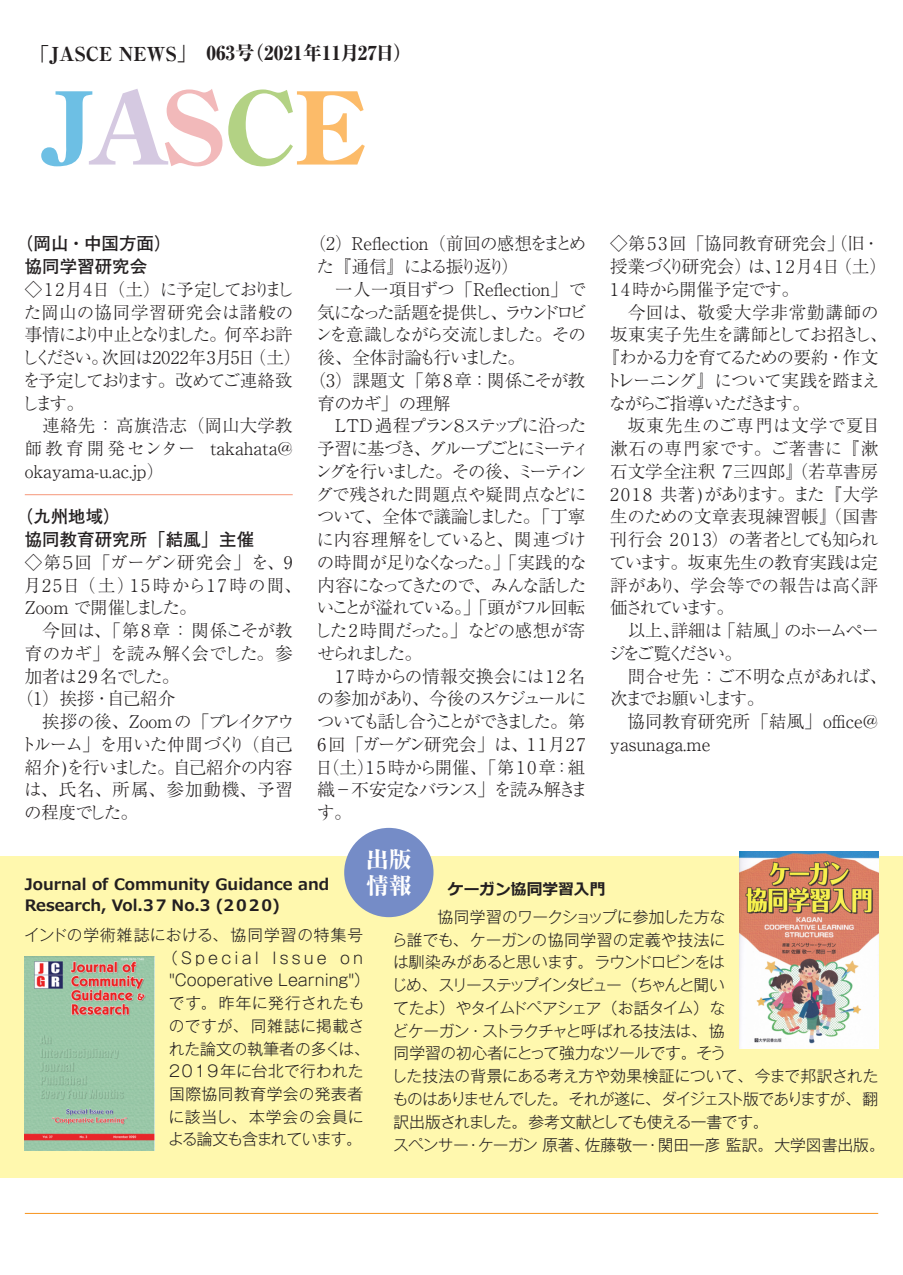
<style>
.page{position:relative;width:903px;height:1275px;background:#fff}
.page>*{position:absolute;margin:0;border:0;box-sizing:border-box;transform-origin:0 0}
.t1{font:800 22.75px/26.2px "Ryumin Pro";color:#fff}
.t2{font:800 19.25px "Ryumin Pro";color:#231f20}
.t3{font:300 17.5px/22.8px "Ryumin Pro";letter-spacing:-.035em;color:#231f20}
.t4{font:300 17.5px/22.8px "Ryumin Pro";color:#231f20}
.t5{font:300 17.5px "Ryumin Pro";letter-spacing:-.16em;color:#231f20}
.t6{font:300 17.5px "Ryumin Pro";letter-spacing:-.11em;color:#231f20}
.t7{font:300 17.5px "Ryumin Pro";letter-spacing:-.065em;color:#231f20}
.t8{font:700 17.5px/22.8px "Futo Go B101 Pr 5";color:#231f20}
.t9{font:300 17.5px "Ryumin Pro";letter-spacing:.005em;color:#231f20}
.t10{font:300 17.5px "Ryumin Pro";letter-spacing:-.13em;color:#231f20}
.t11{font:300 17.5px "Ryumin Pro";letter-spacing:-.1em;color:#231f20}
.t12{font:300 17.5px "Ryumin Pro";letter-spacing:.035em;color:#231f20}
.t13{font:300 17.5px "Ryumin Pro";letter-spacing:.125em;color:#231f20}
.t14{font:300 17.5px "Ryumin Pro";letter-spacing:-.18em;color:#231f20}
.t15{font:300 17.5px "Ryumin Pro";letter-spacing:-.155em;color:#231f20}
.t16{font:300 17.5px "Ryumin Pro";letter-spacing:-.06em;color:#231f20}
.t17{font:300 17.5px "Ryumin Pro";letter-spacing:-.115em;color:#231f20}
.t18{font:300 17.5px "Ryumin Pro";letter-spacing:-.085em;color:#231f20}
.t19{font:300 17.5px "Ryumin Pro";letter-spacing:-.015em;color:#231f20}
.t20{font:300 17.5px "Ryumin Pro";letter-spacing:-.095em;color:#231f20}
.t21{font:300 17.5px "Ryumin Pro";letter-spacing:-.07em;color:#231f20}
.t22{font:300 17.5px "Ryumin Pro";letter-spacing:-.09em;color:#231f20}
.t23{font:300 17.5px "Ryumin Pro";letter-spacing:-.075em;color:#231f20}
.t24{font:300 17.5px "Ryumin Pro";letter-spacing:-.005em;color:#231f20}
.t25{font:300 17.5px "Ryumin Pro";letter-spacing:.025em;color:#231f20}
.t26{font:300 17.5px "Ryumin Pro";letter-spacing:.01em;color:#231f20}
.t27{font:300 17.5px "Ryumin Pro";letter-spacing:.015em;color:#231f20}
.t28{font:300 17.5px "Ryumin Pro";letter-spacing:.055em;color:#231f20}
.t29{font:300 17.5px "Ryumin Pro";letter-spacing:.045em;color:#231f20}
.t30{font:300 17.5px "Ryumin Pro";letter-spacing:-.2em;color:#231f20}
.t31{font:300 15.75px/22.8px "Gothic MB101 Pr 5";letter-spacing:-.04em;color:#231f20}
.t32{font:700 15.75px/20.3px "Meiryo";color:#231f20}
.t33{font:300 15.75px "Gothic MB101 Pr 5";letter-spacing:-.005em;color:#231f20}
.t34{font:300 15.75px "Gothic MB101 Pr 5";letter-spacing:.045em;color:#231f20}
.t35{font:300 15.75px "Gothic MB101 Pr 5";letter-spacing:.205em;color:#231f20}
.t36{font:300 15.75px "Gothic MB101 Pr 5";letter-spacing:.02em;color:#231f20}
.t37{font:300 15.75px "Gothic MB101 Pr 5";letter-spacing:-.075em;color:#231f20}
.t38{font:300 15.75px "Gothic MB101 Pr 5";letter-spacing:.035em;color:#231f20}
.t39{font:300 15.75px "Gothic MB101 Pr 5";letter-spacing:.025em;color:#231f20}
.t40{font:300 15.75px "Gothic MB101 Pr 5";letter-spacing:.03em;color:#231f20}
</style>
<div class="page">
<svg style="left:41px;top:89px;width:181px;height:77px"></svg>
<svg style="left:228px;top:89px;width:137px;height:77px"></svg>
<hr style="left:25px;top:1213px;width:853px;height:1px;background:#f7931d">
<hr style="left:25px;top:494px;width:268px;height:1px;background:#f6977a">
<div style="left:0;top:857px;width:903px;height:321px;background:#fff8ae"></div>
<img style="left:739px;top:851px;width:139px;height:198px">
<img style="left:25px;top:957px;width:130px;height:193px">
<div style="left:344px;top:828px;width:89px;height:89px;background:#758cc7;border-radius:50%"></div>
<p class="t2" style="left:30px;top:38px;width:383px">「JASCE NEWS」　063号（2021年11月27日）</p>
<p class="t8" style="left:25px;top:231px;width:149px;text-indent:-9px">（岡山・中国方面）協同学習研究会</p>
<p class="t3" style="left:22px;top:276px;width:281px">◇ 1 2月4日（土）に予定しておりました岡山の協同学習研究会は諸般の事情により中止となりました。何卒お許しください。次回は2022年3月5日（土）を予定しております。改めてご連絡致します。</p>
<p class="t3" style="left:25px;top:413px;width:269px;text-align:justify;text-indent:18px">連絡先：高旗浩志（岡山大学教師教育開発センター takahata@ okayama-u.ac.jp）</p>
<p class="t8" style="left:25px;top:504px;width:231px;text-indent:-9px">（九州地域）<br>協同教育研究所「結風」主催</p>
<p class="t4" style="left:24px;top:549px;width:279px">◇第５回「ガーゲン研究会」を、9月25日（土）15時から17時の間、<br>Zoom で開催しました。</p>
<p class="t27" style="left:42px;top:617px;width:252px">今回は、「第8章：関係こそが教</p>
<p class="t7" style="left:25px;top:639px;width:269px">育のカギ」を読み解く会でした。参</p>
<p class="t3" style="left:25px;top:663px;width:156px">加者は2 9 名でした。</p>
<p class="t3" style="left:16px;top:686px;width:161px">（1）挨拶・自己紹介</p>
<p class="t3" style="left:42px;top:709px;width:254px">挨拶の後、Zoomの「ブレイクアウ</p>
<p class="t16" style="left:20px;top:730px;width:274px">トルーム」を用いた仲間づくり（自己</p>
<p class="t3" style="left:25px;top:754px;width:269px">紹介 )を行いました。自己紹介の内容</p>
<p class="t28" style="left:24px;top:776px;width:271px">は、氏名、所属、参加動機、予習</p>
<p class="t3" style="left:24px;top:800px;width:115px">の程度でした。</p>
<p class="t3" style="left:316px;top:231px;width:271px;text-indent:-8px">（2）Reflection（前回の感想をまとめた『通信』による振り返り）</p>
<p class="t4" style="left:335px;top:276px;width:253px">一人一項目ずつ「Reflection」で</p>
<p class="t14" style="left:317px;top:298px;width:271px">気になった話題を提供し、ラウンドロビ</p>
<p class="t11" style="left:315px;top:321px;width:272px">ンを意識しながら交流しました。その</p>
<p class="t10" style="left:317px;top:344px;width:209px">後、全体討論も行いました。</p>
<p class="t4" style="left:309px;top:367px;width:278px">（3）課題文「第8章：関係こそが教</p>
<p class="t3" style="left:317px;top:390px;width:135px">育のカギ」の理解</p>
<p class="t17" style="left:335px;top:412px;width:253px">LTD 過程プラン８ステップに沿った</p>
<p class="t10" style="left:317px;top:435px;width:274px">予習に基づき、グループごとにミーティ</p>
<p class="t5" style="left:315px;top:457px;width:274px">ングを行いました。その後、ミーティン</p>
<p class="t3" style="left:316px;top:481px;width:272px">グで残された問題点や疑問点などに</p>
<p class="t18" style="left:317px;top:503px;width:270px">ついて、全体で議論しました。「丁寧</p>
<p class="t24" style="left:316px;top:526px;width:271px">に内容理解をしていると、関連づけ</p>
<p class="t7" style="left:317px;top:548px;width:271px">の時間が足りなくなった。」「実践的な</p>
<p class="t6" style="left:317px;top:571px;width:270px">内容になってきたので、みんな話した</p>
<p class="t6" style="left:317px;top:594px;width:270px">いことが溢れている。」「頭がフル回転</p>
<p class="t19" style="left:314px;top:617px;width:273px">した2時間だった。」などの感想が寄</p>
<p class="t3" style="left:317px;top:640px;width:106px">せられました。</p>
<p class="t25" style="left:335px;top:662px;width:252px">17時からの情報交換会には12名</p>
<p class="t6" style="left:317px;top:685px;width:271px">の参加があり、今後のスケジュールに</p>
<p class="t5" style="left:317px;top:708px;width:270px">ついても話し合うことができました。第</p>
<p class="t4" style="left:317px;top:731px;width:269px">6回「ガーゲン研究会」は、11月27</p>
<p class="t13" style="left:315px;top:753px;width:271px">日（土）15時から開催、「第10章：組</p>
<p class="t20" style="left:317px;top:776px;width:272px">織−不安定なバランス」を読み解きま</p>
<p class="t3" style="left:317px;top:800px;width:36px">す。</p>
<p class="t4" style="left:610px;top:231px;width:278px">◇第53回「協同教育研究会」（旧・授業づくり研究会）は、12月4日（土）<br>14時から開催予定です。</p>
<p class="t29" style="left:628px;top:298px;width:252px">今回は、敬愛大学非常勤講師の</p>
<p class="t21" style="left:610px;top:321px;width:278px">坂東実子先生を講師としてお招きし、</p>
<p class="t22" style="left:602px;top:344px;width:278px">『わかる力を育てるための要約・作文</p>
<p class="t23" style="left:605px;top:366px;width:276px">トレーニング』について実践を踏まえ</p>
<p class="t11" style="left:609px;top:389px;width:203px">ながらご指導いただきます。</p>
<p class="t12" style="left:628px;top:412px;width:254px">坂東先生のご専門は文学で夏目</p>
<p class="t12" style="left:610px;top:435px;width:269px">漱石の専門家です。ご著書に『漱</p>
<p class="t4" style="left:610px;top:458px;width:269px">石文学全注釈 ７三四郎』（若草書房</p>
<p class="t3" style="left:610px;top:481px;width:269px">2018 共著)があります。また『大学</p>
<p class="t26" style="left:610px;top:503px;width:269px">生のための文章表現練習帳』（国書</p>
<p class="t15" style="left:610px;top:526px;width:270px">刊行会 2 0 1 3）の著者としても知られ</p>
<p class="t3" style="left:609px;top:549px;width:270px">ています。坂東先生の教育実践は定</p>
<p class="t4" style="left:610px;top:572px;width:269px">評があり、学会等での報告は高く評</p>
<p class="t5" style="left:610px;top:594px;width:125px">価されています。</p>
<p class="t7" style="left:628px;top:617px;width:253px">以上、詳細は「結風」のホームペー</p>
<p class="t30" style="left:608px;top:639px;width:135px">ジをご覧ください。</p>
<p class="t9" style="left:628px;top:662px;width:261px">問合せ先：ご不明な点があれば、</p>
<p class="t5" style="left:610px;top:685px;width:155px">次までお願いします。</p>
<p class="t9" style="left:628px;top:708px;width:252px">協同教育研究所「結風」office@</p>
<p class="t4" style="left:610px;top:731px;width:102px">yasunaga.me</p>
<h1 class="t1" style="left:366px;top:845px;width:47px">出版情報</h1>
<p class="t32" style="left:25px;top:875px;width:306px">Journal of Community Guidance and<br>Research, Vol.37 No.3 (2020)</p>
<p class="t34" style="left:25px;top:922px;width:340px">インドの学術雑誌における、協同学習の特集号</p>
<p class="t35" style="left:162px;top:944px;width:203px">（Special Issue on</p>
<p class="t33" style="left:169px;top:967px;width:202px">"Cooperative Learning"）</p>
<p class="t38" style="left:169px;top:990px;width:197px">です。昨年に発行されたも</p>
<p class="t39" style="left:169px;top:1013px;width:197px">のですが、同雑誌に掲載さ</p>
<p class="t33" style="left:169px;top:1035px;width:202px">れた論文の執筆者の多くは、</p>
<p class="t36" style="left:169px;top:1058px;width:196px">2019年に台北で行われた</p>
<p class="t40" style="left:169px;top:1081px;width:195px">国際協同教育学会の発表者</p>
<p class="t34" style="left:168px;top:1104px;width:197px">に該当し、本学会の会員に</p>
<p class="t37" style="left:168px;top:1126px;width:196px">よる論文も含まれています。</p>
<p class="t32" style="left:448px;top:880px;width:159px">ケーガン協同学習入門</p>
<p class="t31" style="left:391px;top:904px;width:495px;text-indent:46px">協同学習のワークショップに参加した方な<br>ら誰でも、ケーガンの協同学習の定義や技法に<br>は馴染みがあると思います。ラウンドロビンをは<br>じめ、スリーステップインタビュー（ちゃんと聞い<br>てたよ）やタイムドペアシェア（お話タイム）な<br>どケーガン・ストラクチャと呼ばれる技法は、協<br>同学習の初心者にとって強力なツールです。そう<br>した技法の背景にある考え方や効果検証について、今まで邦訳されたものはありませんでした。それが遂に、ダイジェスト版でありますが、翻訳出版されました。参考文献としても使える一書です。<br>スペンサー・ケーガン 原著、佐藤敬一・関田一彦 監訳。大学図書出版。</p>
</div>
